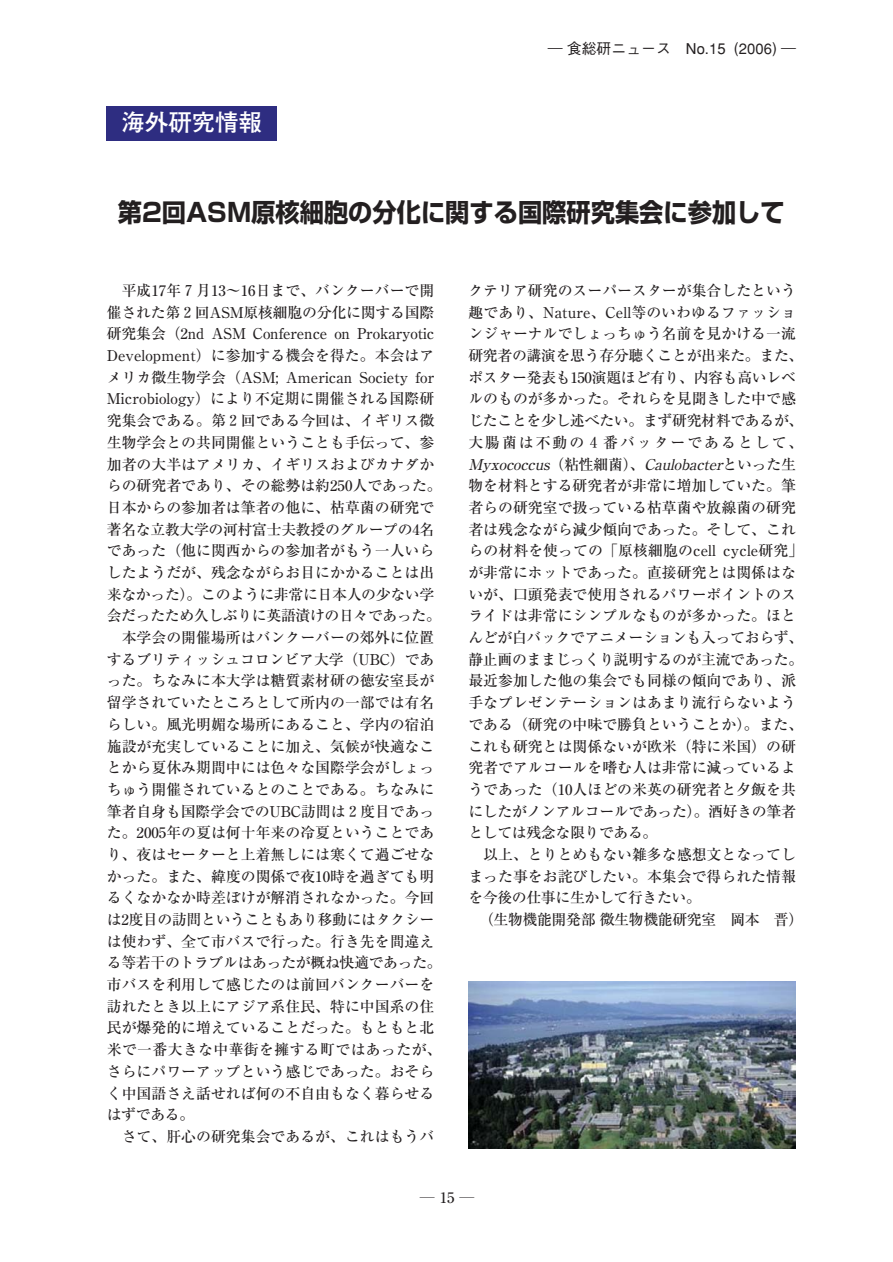
<style>
.page{position:relative;width:893px;height:1262px;background:#fff}
.page>*{position:absolute;margin:0;border:0;box-sizing:border-box;transform-origin:0 0}
.t1{font:700 25.5px "Shin Go";color:#231f20;scale:.95 1}
.t2{font:700 23.4px "Futo Go B101";color:#fff}
.t3{font:500 14.85px "Ryumin";color:#231f20}
.t4{font:500 14.85px "Ryumin";letter-spacing:-.025em;color:#231f20}
.t5{font:italic 500 14.85px "Ryumin";color:#231f20}
.t6{font:500 14.85px "Ryumin";letter-spacing:-.02em;color:#231f20}
.t7{font:500 14.85px "Ryumin";letter-spacing:.025em;color:#231f20}
.t8{font:500 14.85px "Gothic BBB";color:#231f20}
.t9{font:500 14.85px "Ryumin";letter-spacing:.13em;color:#231f20}
.s1{font-style:normal}
</style>
<div class="page">
<div style="left:107px;top:106px;width:170px;height:34px;background:#2e2d81"></div>
<img style="left:468px;top:981px;width:327px;height:167px">
<p class="t2" style="left:122px;top:113px;width:142px">海外研究情報</p>
<p class="t8" style="left:547px;top:43px;width:250px">― 食総研ニュース　No.15 (2006) ―</p>
<p class="t1" style="left:118px;top:203px;width:703px">第2回ASM原核細胞の分化に関する国際研究集会に参加して</p>
<p class="t3" style="left:122px;top:285px;width:314px">平成17年７月13～16日まで、バンクーバーで開</p>
<p class="t3" style="left:107px;top:307px;width:329px">催された第２回ASM原核細胞の分化に関する国際</p>
<p class="t3" style="left:107px;top:329px;width:329px">研究集会（2nd ASM Conference on Prokaryotic</p>
<p class="t3" style="left:107px;top:350px;width:329px">Development）に参加する機会を得た。本会はア</p>
<p class="t3" style="left:107px;top:372px;width:329px">メリカ微生物学会（ASM; American Society for</p>
<p class="t3" style="left:107px;top:394px;width:329px">Microbiology）により不定期に開催される国際研</p>
<p class="t3" style="left:107px;top:415px;width:329px">究集会である。第２回である今回は、イギリス微</p>
<p class="t3" style="left:107px;top:437px;width:329px">生物学会との共同開催ということも手伝って、参</p>
<p class="t3" style="left:107px;top:459px;width:329px">加者の大半はアメリカ、イギリスおよびカナダか</p>
<p class="t3" style="left:107px;top:480px;width:336px">らの研究者であり、その総勢は約250人であった。</p>
<p class="t3" style="left:107px;top:502px;width:329px">日本からの参加者は筆者の他に、枯草菌の研究で</p>
<p class="t4" style="left:107px;top:524px;width:329px">著名な立教大学の河村富士夫教授のグループの4名</p>
<p class="t3" style="left:107px;top:545px;width:329px">であった（他に関西からの参加者がもう一人いら</p>
<p class="t3" style="left:107px;top:567px;width:329px">したようだが、残念ながらお目にかかることは出</p>
<p class="t4" style="left:107px;top:589px;width:329px">来なかった）。このように非常に日本人の少ない学</p>
<p class="t4" style="left:107px;top:610px;width:336px">会だったため久しぶりに英語漬けの日々であった。</p>
<p class="t3" style="left:122px;top:632px;width:314px">本学会の開催場所はバンクーバーの郊外に位置</p>
<p class="t3" style="left:107px;top:654px;width:329px">するブリティッシュコロンビア大学（UBC）であ</p>
<p class="t3" style="left:107px;top:675px;width:329px">った。ちなみに本大学は糖質素材研の徳安室長が</p>
<p class="t3" style="left:107px;top:697px;width:329px">留学されていたところとして所内の一部では有名</p>
<p class="t3" style="left:107px;top:719px;width:329px">らしい。風光明媚な場所にあること、学内の宿泊</p>
<p class="t3" style="left:107px;top:740px;width:329px">施設が充実していることに加え、気候が快適なこ</p>
<p class="t3" style="left:107px;top:762px;width:329px">とから夏休み期間中には色々な国際学会がしょっ</p>
<p class="t3" style="left:107px;top:784px;width:329px">ちゅう開催されているとのことである。ちなみに</p>
<p class="t3" style="left:107px;top:806px;width:329px">筆者自身も国際学会でのUBC訪問は２度目であっ</p>
<p class="t3" style="left:107px;top:827px;width:329px">た。2005年の夏は何十年来の冷夏ということであ</p>
<p class="t3" style="left:107px;top:849px;width:329px">り、夜はセーターと上着無しには寒くて過ごせな</p>
<p class="t3" style="left:107px;top:871px;width:329px">かった。また、緯度の関係で夜10時を過ぎても明</p>
<p class="t3" style="left:107px;top:892px;width:329px">るくなかなか時差ぼけが解消されなかった。今回</p>
<p class="t4" style="left:107px;top:914px;width:329px">は2度目の訪問ということもあり移動にはタクシー</p>
<p class="t3" style="left:107px;top:936px;width:329px">は使わず、全て市バスで行った。行き先を間違え</p>
<p class="t4" style="left:107px;top:957px;width:336px">る等若干のトラブルはあったが概ね快適であった。</p>
<p class="t3" style="left:107px;top:979px;width:329px">市バスを利用して感じたのは前回バンクーバーを</p>
<p class="t3" style="left:107px;top:1001px;width:329px">訪れたとき以上にアジア系住民、特に中国系の住</p>
<p class="t3" style="left:107px;top:1022px;width:329px">民が爆発的に増えていることだった。もともと北</p>
<p class="t7" style="left:107px;top:1044px;width:336px">米で一番大きな中華街を擁する町ではあったが、</p>
<p class="t3" style="left:107px;top:1066px;width:329px">さらにパワーアップという感じであった。おそら</p>
<p class="t3" style="left:107px;top:1087px;width:329px">く中国語さえ話せれば何の不自由もなく暮らせる</p>
<p class="t3" style="left:107px;top:1109px;width:89px">はずである。</p>
<p class="t3" style="left:122px;top:1131px;width:314px">さて、肝心の研究集会であるが、これはもうバ</p>
<p class="t3" style="left:468px;top:285px;width:329px">クテリア研究のスーパースターが集合したという</p>
<p class="t3" style="left:468px;top:307px;width:329px">趣であり、Nature、Cell等のいわゆるファッショ</p>
<p class="t3" style="left:468px;top:328px;width:329px">ンジャーナルでしょっちゅう名前を見かける一流</p>
<p class="t4" style="left:468px;top:350px;width:336px">研究者の講演を思う存分聴くことが出来た。また、</p>
<p class="t6" style="left:468px;top:372px;width:329px">ポスター発表も150演題ほど有り、内容も高いレベ</p>
<p class="t3" style="left:468px;top:393px;width:329px">ルのものが多かった。それらを見聞きした中で感</p>
<p class="t4" style="left:468px;top:415px;width:336px">じたことを少し述べたい。まず研究材料であるが、</p>
<p class="t9" style="left:468px;top:437px;width:336px">大腸菌は不動の４番バッターであるとして、</p>
<p class="t5" style="left:468px;top:459px;width:329px">Myxococcus<span class="s1">（粘性細菌）、</span> Caulobacter<span class="s1">といった生</span></p>
<p class="t3" style="left:468px;top:480px;width:329px">物を材料とする研究者が非常に増加していた。筆</p>
<p class="t3" style="left:468px;top:502px;width:329px">者らの研究室で扱っている枯草菌や放線菌の研究</p>
<p class="t3" style="left:468px;top:524px;width:329px">者は残念ながら減少傾向であった。そして、これ</p>
<p class="t3" style="left:468px;top:545px;width:336px">らの材料を使っての「原核細胞のcell cycle研究」</p>
<p class="t3" style="left:468px;top:567px;width:329px">が非常にホットであった。直接研究とは関係はな</p>
<p class="t3" style="left:468px;top:589px;width:329px">いが、口頭発表で使用されるパワーポイントのス</p>
<p class="t3" style="left:468px;top:610px;width:329px">ライドは非常にシンプルなものが多かった。ほと</p>
<p class="t4" style="left:468px;top:632px;width:336px">んどが白バックでアニメーションも入っておらず、</p>
<p class="t4" style="left:468px;top:654px;width:336px">静止画のままじっくり説明するのが主流であった。</p>
<p class="t3" style="left:468px;top:675px;width:329px">最近参加した他の集会でも同様の傾向であり、派</p>
<p class="t3" style="left:468px;top:697px;width:329px">手なプレゼンテーションはあまり流行らないよう</p>
<p class="t3" style="left:468px;top:719px;width:336px">である（研究の中味で勝負ということか）。また、</p>
<p class="t3" style="left:468px;top:741px;width:329px">これも研究とは関係ないが欧米（特に米国）の研</p>
<p class="t3" style="left:468px;top:762px;width:329px">究者でアルコールを嗜む人は非常に減っているよ</p>
<p class="t3" style="left:468px;top:784px;width:329px">うであった（10人ほどの米英の研究者と夕飯を共</p>
<p class="t4" style="left:468px;top:806px;width:329px">にしたがノンアルコールであった）。酒好きの筆者</p>
<p class="t4" style="left:468px;top:827px;width:190px">としては残念な限りである。</p>
<p class="t3" style="left:483px;top:849px;width:314px">以上、とりとめもない雑多な感想文となってし</p>
<p class="t3" style="left:468px;top:871px;width:329px">まった事をお詫びしたい。本集会で得られた情報</p>
<p class="t4" style="left:468px;top:892px;width:234px">を今後の仕事に生かして行きたい。</p>
<p class="t4" style="left:479px;top:914px;width:326px">（生物機能開発部微生物機能研究室　岡本　晋）</p>
<p class="t3" style="left:420px;top:1192px;width:56px">―15―</p>
</div>
